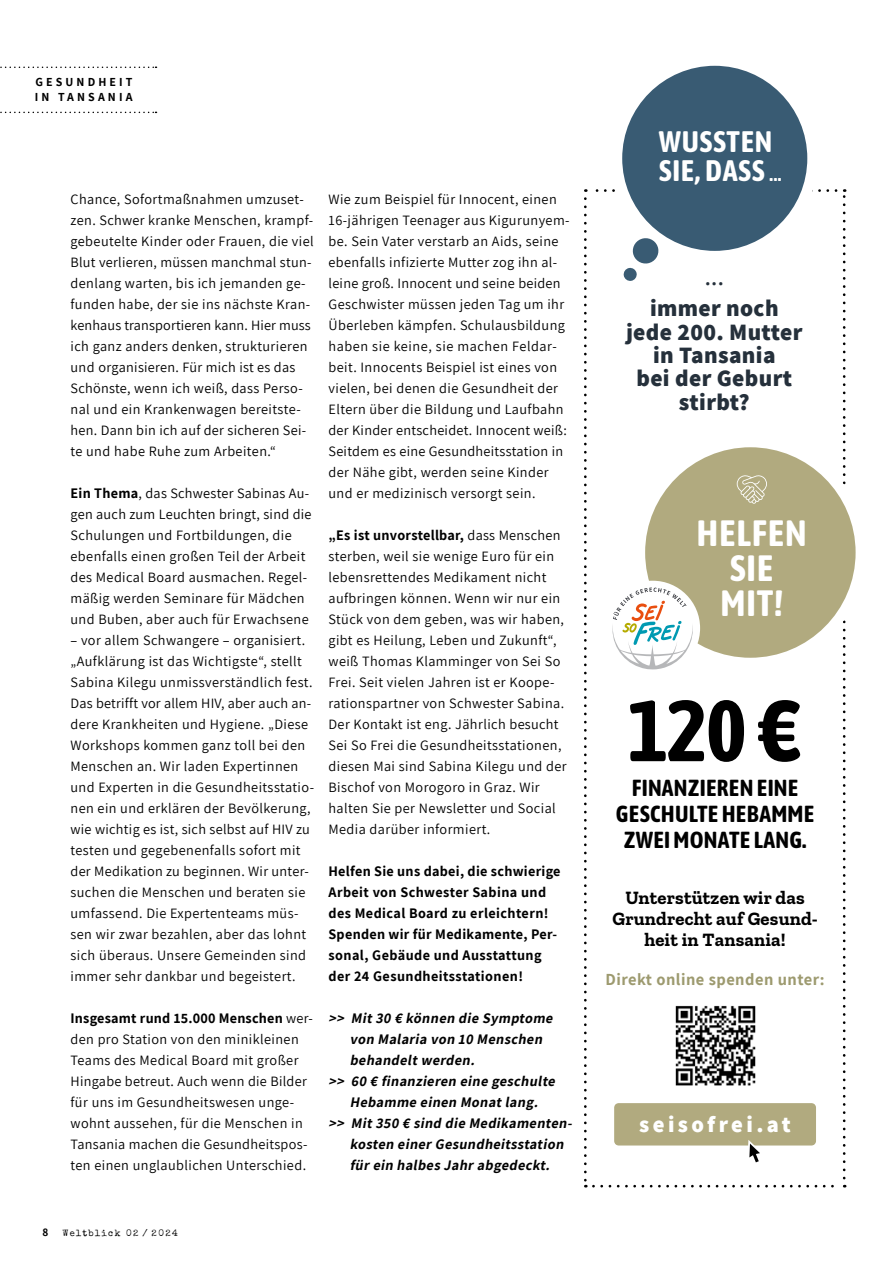
<style>
.page{position:relative;width:893px;height:1263px;background:#fff}
.page>*{position:absolute;margin:0;border:0;box-sizing:border-box;transform-origin:0 0}
.t1{font:700 86.4px "Asap Condensed";color:#000}
.t2{font:700 36.45px/34.5px "Asap Condensed";letter-spacing:.02em;color:#fff;text-align:center}
.t3{font:700 29.55px/29.1px "Asap Condensed";letter-spacing:.02em;color:#fff}
.t4{font:800 23.4px/23.4px "Assistant";letter-spacing:.015em;color:#25303b;text-align:center}
.t5{font:600 23.4px "Assistant";color:#25303b}
.t6{font:700 23.1px/25.7px "Asap Condensed";letter-spacing:.01em;color:#000;text-align:center}
.t7{font:800 22.5px "Assistant";letter-spacing:.15em;color:#fff}
.t8{font:700 18.75px/21px "Zilla Slab";letter-spacing:.01em;color:#000;text-align:center}
.t9{font:700 16.5px "Assistant";letter-spacing:.03em;color:#9d9a6f}
.t10{font:14.25px/21px "Assistant";letter-spacing:.03em;color:#000}
.t11{font:italic 700 14.25px "Assistant";color:#000}
.t12{font:700 14.25px/21px "Assistant";letter-spacing:.03em;color:#000}
.t13{font:700 12px/14.2px "Assistant";letter-spacing:.26em;color:#000}
.t14{font:700 11.25px "Assistant";color:#000}
.t15{font:9.3px "Special Elite";letter-spacing:.15em;color:#000}
.s1{font-weight:700}
.s2{font-size:19.2px}
</style>
<div class="page">
<svg style="left:0;top:67px;width:157px;height:1px"></svg>
<svg style="left:0;top:112px;width:157px;height:1px"></svg>
<svg style="left:584px;top:199px;width:3px;height:988px"></svg>
<svg style="left:593px;top:1185px;width:252px;height:2px"></svg>
<svg style="left:843px;top:189px;width:2px;height:989px"></svg>
<svg style="left:585px;top:189px;width:251px;height:3px"></svg>
<div style="left:640px;top:442px;width:221px;height:221px;background:#b1aa7f;border-radius:50%"></div>
<div style="left:635px;top:437px;width:231px;height:231px;border:10px solid #fff;border-radius:50%"></div>
<div style="left:605px;top:581px;width:95px;height:95px;background:#fff;border-radius:50%"></div>
<svg style="left:612px;top:588px;width:81px;height:81px"></svg>
<svg style="left:737px;top:475px;width:30px;height:29px"></svg>
<img style="left:675px;top:1005px;width:81px;height:81px">
<div style="left:610px;top:1099px;width:210px;height:50px;background:#b1aa7f;border-radius:8px"></div>
<div style="left:607px;top:1095px;width:216px;height:58px;border:8px solid #fff;border-radius:8px"></div>
<svg style="left:745px;top:1140px;width:22px;height:23px"></svg>
<div style="left:617px;top:61px;width:195px;height:195px;background:#395b73;border-radius:50%"></div>
<div style="left:612px;top:55px;width:206px;height:206px;border:10px solid #fff;border-radius:50%"></div>
<svg style="left:623px;top:237px;width:36px;height:44px"></svg>
<p class="t13" style="left:35px;top:75px;width:99px">GESUNDHEIT<br>IN TANSANIA</p>
<p class="t10" style="left:71px;top:188px;width:245px">Chance, Sofortmaßnahmen umzuset&shy;zen. Schwer kranke Menschen, krampf&shy;gebeutelte Kinder oder Frauen, die viel Blut verlieren, müssen manchmal stun&shy;denlang warten, bis ich jemanden ge&shy;funden habe, der sie ins nächste Kran&shy;kenhaus transportieren kann. Hier muss ich ganz anders denken, strukturieren und organisieren. Für mich ist es das Schönste, wenn ich weiß, dass Perso&shy;nal und ein Krankenwagen bereitste&shy;hen. Dann bin ich auf der sicheren Sei&shy;te und habe Ruhe zum Arbeiten.“</p>
<p class="t10" style="left:71px;top:482px;width:243px"><span class="s1">Ein Thema</span>, das Schwester Sabinas Au&shy;gen auch zum Leuchten bringt, sind die Schulungen und Fortbildungen, die ebenfalls einen großen Teil der Arbeit des Medical Board ausmachen. Regel&shy;mäßig werden Seminare für Mädchen und Buben, aber auch für Erwachsene</p>
<p class="t10" style="left:71px;top:629px;width:245px">– vor allem Schwangere – organisiert. „Aufklärung ist das Wichtigste“, stellt Sabina Kilegu unmissverständlich fest.<br>Das betrifft vor allem HIV, aber auch an&shy;dere Krankheiten und Hygiene. „Diese Workshops kommen ganz toll bei den Menschen an. Wir laden Expertinnen und Experten in die Gesundheitsstatio&shy;nen ein und erklären der Bevölkerung, wie wichtig es ist, sich selbst auf HIV zu testen und gegebenenfalls sofort mit der Medikation zu beginnen. Wir unter&shy;suchen die Menschen und beraten sie umfassend. Die Expertenteams müs&shy;sen wir zwar bezahlen, aber das lohnt sich überaus. Unsere Gemeinden sind immer sehr dankbar und begeistert.</p>
<p class="t10" style="left:71px;top:1007px;width:244px"><span class="s1">Insgesamt rund 15.000 Menschen</span> wer&shy;den pro Station von den minikleinen Teams des Medical Board mit großer Hingabe betreut. Auch wenn die Bilder für uns im Gesundheitswesen unge&shy;wohnt aussehen, für die Menschen in Tansania machen die Gesundheitspos&shy;ten einen unglaublichen Unterschied.</p>
<p class="t10" style="left:328px;top:188px;width:243px">Wie zum Beispiel für Innocent, einen 16-jährigen Teenager aus Kigurunyem&shy;be. Sein Vater verstarb an Aids, seine ebenfalls infizierte Mutter zog ihn al&shy;leine groß. Innocent und seine beiden Geschwister müssen jeden Tag um ihr Überleben kämpfen. Schulausbildung haben sie keine, sie machen Feldar&shy;beit. Innocents Beispiel ist eines von vielen, bei denen die Gesundheit der Eltern über die Bildung und Laufbahn der Kinder entscheidet. Innocent weiß:<br>Seitdem es eine Gesundheitsstation in der Nähe gibt, werden seine Kinder und er medizinisch versorgt sein.</p>
<p class="t10" style="left:328px;top:524px;width:240px"><span class="s1">„Es ist unvorstellbar,</span> dass Menschen sterben, weil sie wenige Euro für ein lebensrettendes Medikament nicht aufbringen können. Wenn wir nur ein Stück von dem geben, was wir haben, gibt es Heilung, Leben und Zukunft“, weiß Thomas Klamminger von Sei So Frei. Seit vielen Jahren ist er Koope&shy;rationspartner von Schwester Sabina.<br>Der Kontakt ist eng. Jährlich besucht Sei So Frei die Gesundheitsstationen, diesen Mai sind Sabina Kilegu und der Bischof von Morogoro in Graz. Wir halten Sie per Newsletter und Social Media darüber informiert.</p>
<p class="t12" style="left:328px;top:860px;width:234px">Helfen Sie uns dabei, die schwierige Arbeit von Schwester Sabina und des Medical Board zu erleichtern!<br>Spenden wir für Medikamente, Per&shy;sonal, Gebäude und Ausstattung der 24 Gesundheitsstationen!</p>
<p class="t11" style="left:328px;top:1008px;width:229px">&gt;&gt; Mit 30 € können die Symptome</p>
<p class="t11" style="left:350px;top:1029px;width:197px">von Malaria von 10 Menschen</p>
<p class="t11" style="left:350px;top:1050px;width:130px">behandelt werden.</p>
<p class="t11" style="left:328px;top:1071px;width:231px">&gt;&gt; 60 € finanzieren eine geschulte</p>
<p class="t11" style="left:350px;top:1092px;width:193px">Hebamme einen Monat lang.</p>
<p class="t11" style="left:328px;top:1113px;width:248px">&gt;&gt; Mit 350 € sind die Medikamenten-</p>
<p class="t11" style="left:350px;top:1134px;width:218px">kosten einer Gesundheitsstation</p>
<p class="t11" style="left:350px;top:1155px;width:205px">für ein halbes Jahr abgedeckt.</p>
<p class="t14" style="left:43px;top:1225px;width:7px">8</p>
<p class="t15" style="left:62px;top:1227px;width:117px">Weltblick 02 / 2024</p>
<h3 class="t3" style="left:659px;top:125px;width:124px">WUSSTEN<br>SIE, DASS <span class="s2">...</span></h3>
<h3 class="t5" style="left:705px;top:261px;width:21px">...</h3>
<h3 class="t4" style="left:626px;top:296px;width:178px">immer noch jede 200. Mutter in Tansania<br>bei der Geburt stirbt?</h3>
<h2 class="t2" style="left:696px;top:514px;width:112px">HELFEN<br>SIE<br>MIT!</h2>
<h1 class="t1" style="left:627px;top:670px;width:177px">120 €</h1>
<h3 class="t6" style="left:616px;top:774px;width:200px">FINANZIEREN EINE<br>GESCHULTE HEBAMME<br>ZWEI MONATE LANG.</h3>
<h3 class="t8" style="left:612px;top:887px;width:207px">Unterstützen wir das<br>Grundrecht auf Gesund&shy;heit in Tansania!</h3>
<p class="t9" style="left:605px;top:968px;width:221px">Direkt online spenden unter:</p>
<h3 class="t7" style="left:639px;top:1108px;width:153px">seisofrei.at</h3>
</div>
